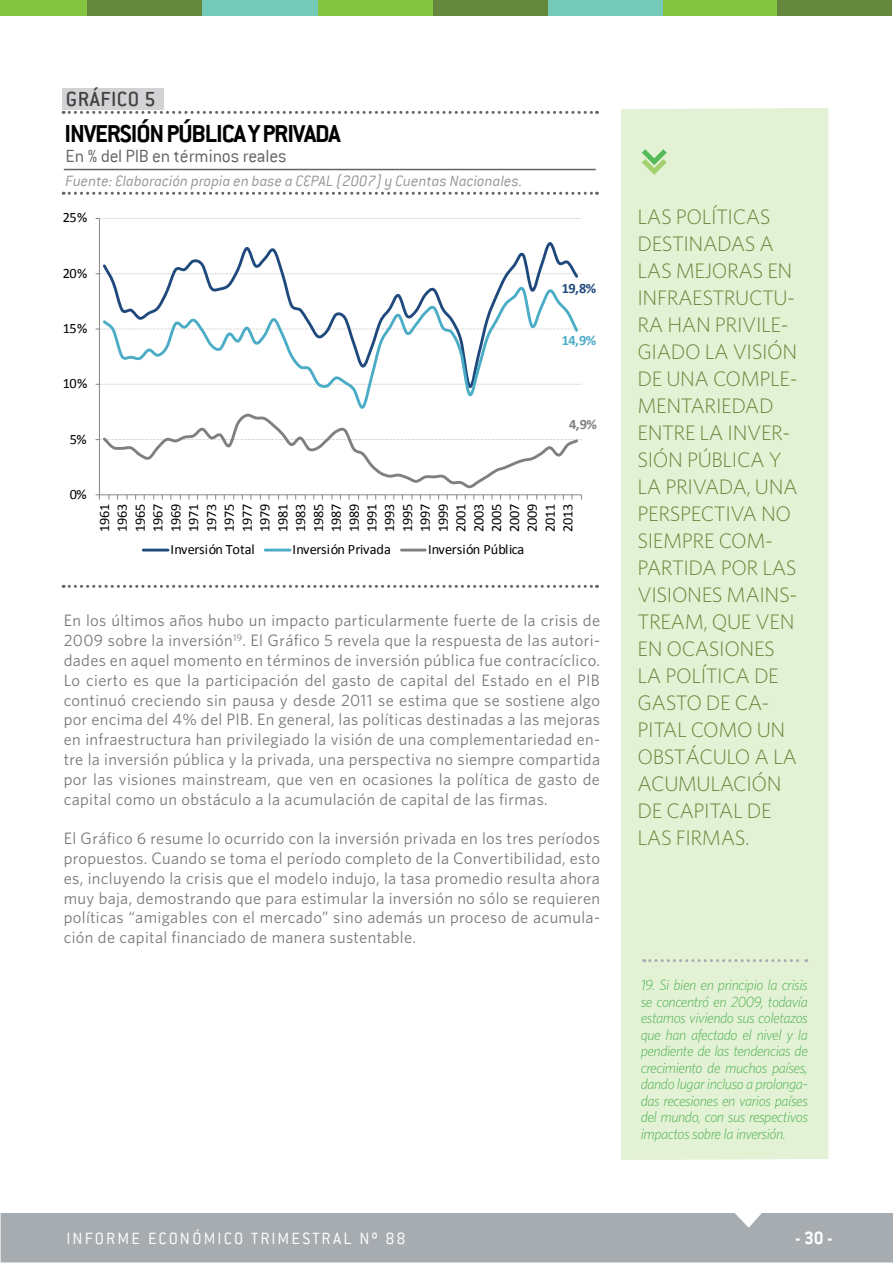
<style>
.page{position:relative;width:893px;height:1263px;background:#fff}
.page>*{position:absolute;margin:0;border:0;box-sizing:border-box;transform-origin:0 0}
.t1{font:700 27px "Conduit ITC";letter-spacing:-.04em;color:#000}
.t2{font:500 22.5px "Conduit ITC";letter-spacing:.02em;color:#414042}
.t3{font:300 21px/27px "Whitney";letter-spacing:-.02em;color:#65873b}
.t4{font:300 19.5px "Conduit ITC";letter-spacing:-.01em;color:#636466}
.t5{font:700 19.5px "Conduit ITC";color:#fff}
.t6{font:300 18px "Conduit ITC";letter-spacing:.115em;color:#fff}
.t7{font:16.5px/19.8px "Whitney";letter-spacing:.02em;color:#77787b;text-align:justify}
.t8{font:italic 300 16.5px "Conduit ITC";color:#939598}
.t9{font:italic 300 15px/16.5px "Whitney";letter-spacing:-.03em;color:#41ad49;text-align:justify}
.t10{font:14.25px/17.9px "Calibri";letter-spacing:-.03em;color:#000;text-align:justify}
.t11{font:14.25px "Calibri";letter-spacing:-.005em;color:#000}
.t12{font:14.25px "Calibri";color:#000}
.t13{font:700 14.25px "Calibri";color:#1f497d}
.t14{font:700 14.25px "Calibri";color:#4bacc6}
.t15{font:700 14.25px "Calibri";color:#7f7f7f}
</style>
<div class="page">
<div style="left:1px;top:1213px;width:892px;height:49px;background:#a7acb0"></div>
<div style="left:777px;top:1px;width:115px;height:15px;background:#65873b"></div>
<div style="left:662px;top:1px;width:115px;height:15px;background:#85c441"></div>
<div style="left:548px;top:1px;width:114px;height:15px;background:#75c9b8"></div>
<div style="left:433px;top:1px;width:115px;height:15px;background:#65873b"></div>
<div style="left:318px;top:1px;width:115px;height:15px;background:#85c441"></div>
<div style="left:87px;top:1px;width:115px;height:15px;background:#65873b"></div>
<div style="left:0;top:1px;width:87px;height:15px;background:#85c441"></div>
<div style="left:202px;top:1px;width:116px;height:15px;background:#75c9b8"></div>
<div style="left:621px;top:108px;width:207px;height:1052px;background:#e3f1d4"></div>
<svg style="left:642px;top:149px;width:25px;height:26px"></svg>
<hr style="left:64px;top:169px;width:532px;height:1px;background:#636466">
<svg style="left:63px;top:192px;width:534px;height:3px"></svg>
<svg style="left:63px;top:111px;width:534px;height:3px"></svg>
<svg style="left:63px;top:585px;width:534px;height:3px"></svg>
<div style="left:62px;top:88px;width:101px;height:22px;background:#d1d3d4"></div>
<hr style="left:99px;top:218px;width:1px;height:277px;background:#868686">
<svg style="left:96px;top:218px;width:485px;height:1px"></svg>
<svg style="left:100px;top:242px;width:481px;height:143px"></svg>
<svg style="left:100px;top:285px;width:480px;height:124px"></svg>
<svg style="left:96px;top:413px;width:486px;height:87px"></svg>
<hr style="left:143px;top:549px;width:25px;height:2px;background:#1f497d">
<hr style="left:265px;top:549px;width:25px;height:2px;background:#4bacc6">
<hr style="left:401px;top:549px;width:24px;height:2px;background:#7f7f7f">
<svg style="left:644px;top:959px;width:163px;height:3px"></svg>
<h2 class="t2" style="left:66px;top:86px;width:91px">GRÁFICO 5</h2>
<h1 class="t1" style="left:65px;top:117px;width:278px">INVERSIÓN PÚBLICA Y PRIVADA</h1>
<p class="t4" style="left:66px;top:145px;width:223px">En % del PIB en términos reales</p>
<p class="t8" style="left:66px;top:172px;width:458px">Fuente: Elaboración propia en base a CEPAL (2007) y Cuentas Nacionales.</p>
<p class="t10" style="left:63px;top:209px;width:26px">25%</p>
<p class="t10" style="left:63px;top:264px;width:26px">20%</p>
<p class="t10" style="left:63px;top:319px;width:26px">15%</p>
<p class="t10" style="left:63px;top:375px;width:26px">10%</p>
<p class="t10" style="left:70px;top:430px;width:18px">5%</p>
<p class="t13" style="left:562px;top:279px;width:36px">19,8%</p>
<p class="t14" style="left:562px;top:331px;width:36px">14,9%</p>
<p class="t15" style="left:569px;top:415px;width:29px">4,9%</p>
<p class="t10" style="left:70px;top:485px;width:18px">0%</p>
<p class="t10" style="left:96px;top:532px;width:30px;rotate:-90deg">1961<br>1963<br>1965<br>1967<br>1969<br>1971<br>1973<br>1975<br>1977<br>1979<br>1981<br>1983<br>1985<br>1987<br>1989<br>1991<br>1993<br>1995<br>1997<br>1999<br>2001<br>2003<br>2005<br>2007<br>2009<br>2011<br>2013</p>
<p class="t11" style="left:171px;top:540px;width:86px">Inversión Total</p>
<p class="t12" style="left:293px;top:540px;width:100px">Inversión Privada</p>
<p class="t11" style="left:428px;top:540px;width:98px">Inversión Pública</p>
<p class="t7" style="left:64px;top:610px;width:538px">En los últimos años hubo un impacto particularmente fuerte de la crisis de 2009 sobre la inversión<sup>19</sup>. El Gráfico 5 revela que la respuesta de las autori&shy;dades en aquel momento en términos de inversión pública fue contracíclico.<br>Lo cierto es que la participación del gasto de capital del Estado en el PIB continuó creciendo sin pausa y desde 2011 se estima que se sostiene algo por encima del 4% del PIB. En general, las políticas destinadas a las mejoras en infraestructura han privilegiado la visión de una complementariedad en&shy;tre la inversión pública y la privada, una perspectiva no siempre compartida por las visiones mainstream, que ven en ocasiones la política de gasto de capital como un obstáculo a la acumulación de capital de las firmas.</p>
<p class="t7" style="left:64px;top:828px;width:538px">El Gráfico 6 resume lo ocurrido con la inversión privada en los tres períodos propuestos. Cuando se toma el período completo de la Convertibilidad, esto es, incluyendo la crisis que el modelo indujo, la tasa promedio resulta ahora muy baja, demostrando que para estimular la inversión no sólo se requieren políticas “amigables con el mercado” sino además un proceso de acumula&shy;ción de capital financiado de manera sustentable.</p>
<p class="t3" style="left:637px;top:202px;width:162px">LAS POLÍTICAS<br>DESTINADAS A<br>LAS MEJORAS EN<br>INFRAESTRUCTU-<br>RA HAN PRIVILE-<br>GIADO LA VISIÓN<br>DE UNA COMPLE-<br>MENTARIEDAD<br>ENTRE LA INVER-<br>SIÓN PÚBLICA Y<br>LA PRIVADA, UNA<br>PERSPECTIVA NO<br>SIEMPRE COM-<br>PARTIDA POR LAS<br>VISIONES MAINS-<br>TREAM, QUE VEN<br>EN OCASIONES<br>LA POLÍTICA DE<br>GASTO DE CA-<br>PITAL COMO UN<br>OBSTÁCULO A LA<br>ACUMULACIÓN<br>DE CAPITAL DE<br>LAS FIRMAS.</p>
<p class="t9" style="left:641px;top:977px;width:169px">19. Si bien en principio la crisis se concentró en 2009, todavía estamos viviendo sus coletazos que han afectado el nivel y la pendiente de las tendencias de crecimiento de muchos países, dando lugar incluso a prolonga&shy;das recesiones en varios países del mundo, con sus respectivos impactos sobre la inversión.</p>
<p class="t6" style="left:66px;top:1228px;width:341px">INFORME ECONÓMICO TRIMESTRAL Nº 88</p>
<p class="t5" style="left:795px;top:1227px;width:39px">- 30 -</p>
</div>
